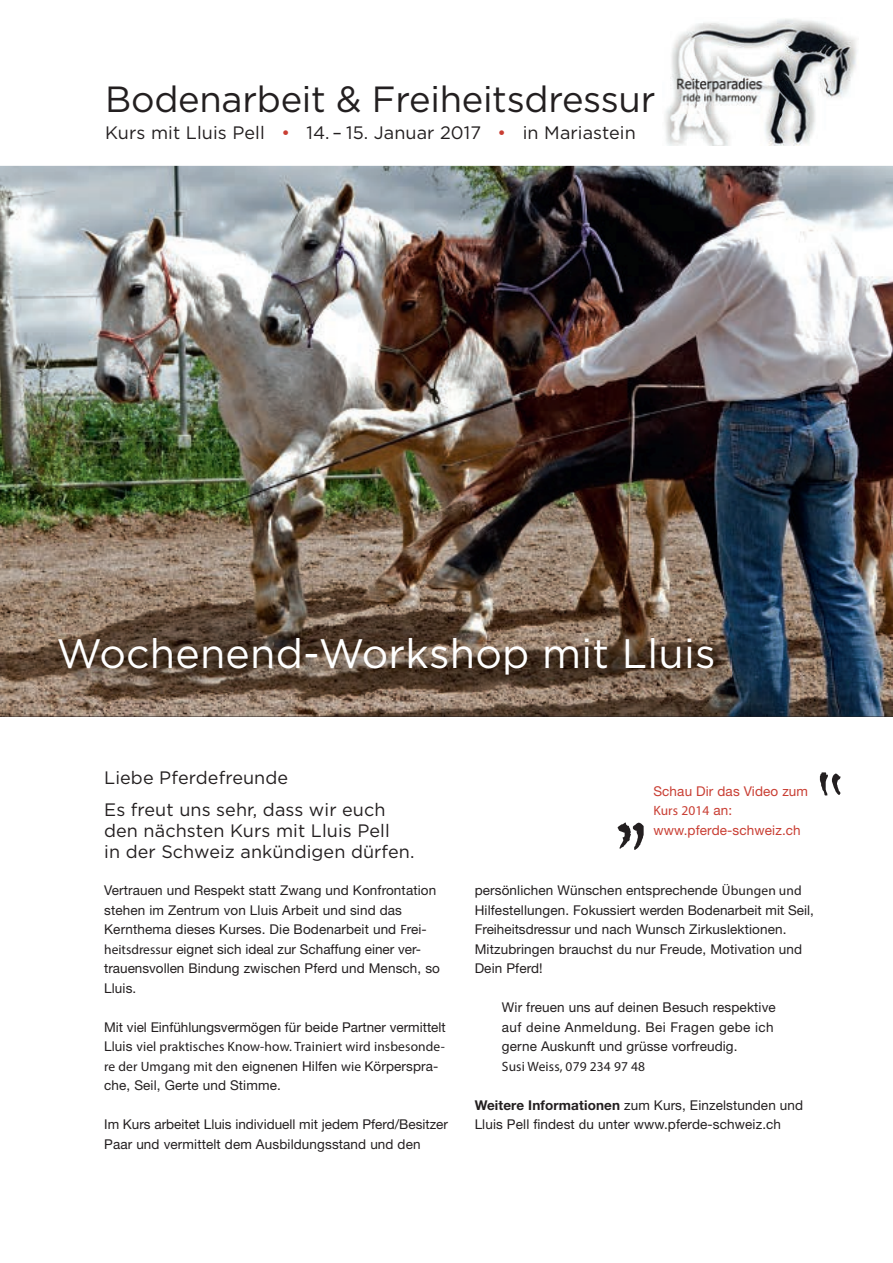
<style>
.page{position:relative;width:893px;height:1263px;background:#fff}
.page>*{position:absolute;margin:0;border:0;box-sizing:border-box;transform-origin:0 0}
.t1{font:41.1px "Gotham";letter-spacing:.005em;color:#fff}
.t2{font:36.3px "Gotham";letter-spacing:-.01em;color:#231f20}
.t3{font:18px/31.5px "Gotham";letter-spacing:.005em;color:#231f20}
.t4{font:13.5px/19.5px "Helvetica Neue";letter-spacing:.01em;color:#231f20}
.t5{font:13.5px "Myriad Pro";letter-spacing:.01em;color:#231f20}
.t6{font:13.5px "Helvetica Neue";letter-spacing:.01em;color:#c93e33}
.t7{font:13.5px "Myriad Pro";letter-spacing:.01em;color:#c93e33}
.s1{color:#c93e33}
.s2{font-family:"Myriad Pro"}
.s3{font-family:"Helvetica Neue"}
.s4{font-weight:700}
</style>
<div class="page">
<img style="left:0;top:166px;width:893px;height:550px">
<img style="left:62px;top:641px;width:669px;height:52px">
<svg style="left:820px;top:772px;width:20px;height:23px"></svg>
<svg style="left:618px;top:823px;width:26px;height:27px"></svg>
<img style="left:665px;top:19px;width:192px;height:127px">
<h2 class="t2" style="left:105px;top:76px;width:552px">Bodenarbeit &amp; Freiheitsdressur</h2>
<h3 class="t3" style="left:105px;top:117px;width:532px">Kurs mit Lluis Pell <span class="s1">•</span> 14. – 15. Januar 2017 <span class="s1">•</span> in Mariastein</h3>
<h1 class="t1" style="left:56px;top:628px;width:661px">Wochenend-Workshop mit Lluis</h1>
<h3 class="t3" style="left:104px;top:762px;width:283px">Liebe Pferdefreunde<br>Es freut uns sehr, dass wir euch</h3>
<h3 class="t3" style="left:104px;top:819px;width:312px;line-height:21px">den nächsten Kurs mit Lluis Pell<br>in der Schweiz ankündigen dürfen.</h3>
<p class="t4" style="left:104px;top:880px;width:337px">Vertrauen und Respekt statt Zwang und Konfronta tion stehen im Zentrum von Lluis Arbeit und sind das Kernthema dieses Kurses. Die Bodenarbeit und <span class="s2">F</span>rei&shy;<span class="s2">heitsdressur</span> eignet sich ideal zur Schaffung einer ver&shy;trauensvollen Bindung zwischen Pferd und Mensch, so Lluis.</p>
<p class="t4" style="left:104px;top:1017px;width:343px">Mit viel Einfühlungsvermögen für beide Partner vermittelt</p>
<p class="t5" style="left:104px;top:1038px;width:342px"><span class="s3">Lluis</span> viel praktisches Know-how. Trainiert wird insbesonde-</p>
<p class="t4" style="left:104px;top:1056px;width:336px"><span class="s2">re der Umgang mit den</span> eig<span class="s2">n</span>enen Hilfen <span class="s2">wie</span> Körperspra&shy;che, Seil, Gerte und Stimme.</p>
<p class="t4" style="left:104px;top:1114px;width:345px">Im Kurs arbeitet Lluis individuell mit jedem Pferd/Besitzer<br>Paar und vermittelt dem Ausbildungsstand und den</p>
<p class="t6" style="left:653px;top:783px;width:156px">Schau Dir das Video zum</p>
<p class="t7" style="left:653px;top:802px;width:80px">Kurs 2014 <span class="s3">an:</span></p>
<p class="t6" style="left:653px;top:822px;width:149px">www.pferde-schweiz.ch</p>
<p class="t4" style="left:475px;top:880px;width:341px">persönlichen Wünschen entsprechende <span class="s2">Übungen und </span>Hilfestellungen. Fokussiert werden Bodenarbeit mit Seil, Freiheitsdressur und nach Wunsch Zirkuslektionen.<br>Mitzubringen brauchst <span class="s2">d</span>u nur Freude, Motivation und Dein Pferd!</p>
<p class="t4" style="left:502px;top:997px;width:275px">Wir freuen uns auf <span class="s2">d</span>einen Besuch respektive auf <span class="s2">d</span>eine Anmeldung. Bei Fragen gebe ich gerne Auskunft und grüsse vorfreudig.</p>
<p class="t5" style="left:502px;top:1058px;width:145px">Susi Weiss, 079 234 97 48</p>
<p class="t4" style="left:475px;top:1095px;width:330px"><span class="s4">Weitere Informationen</span> zum Kurs, Einzelstunden und<br>Lluis Pell findest <span class="s2">d</span>u unter www.pferde-schweiz.ch</p>
</div>
